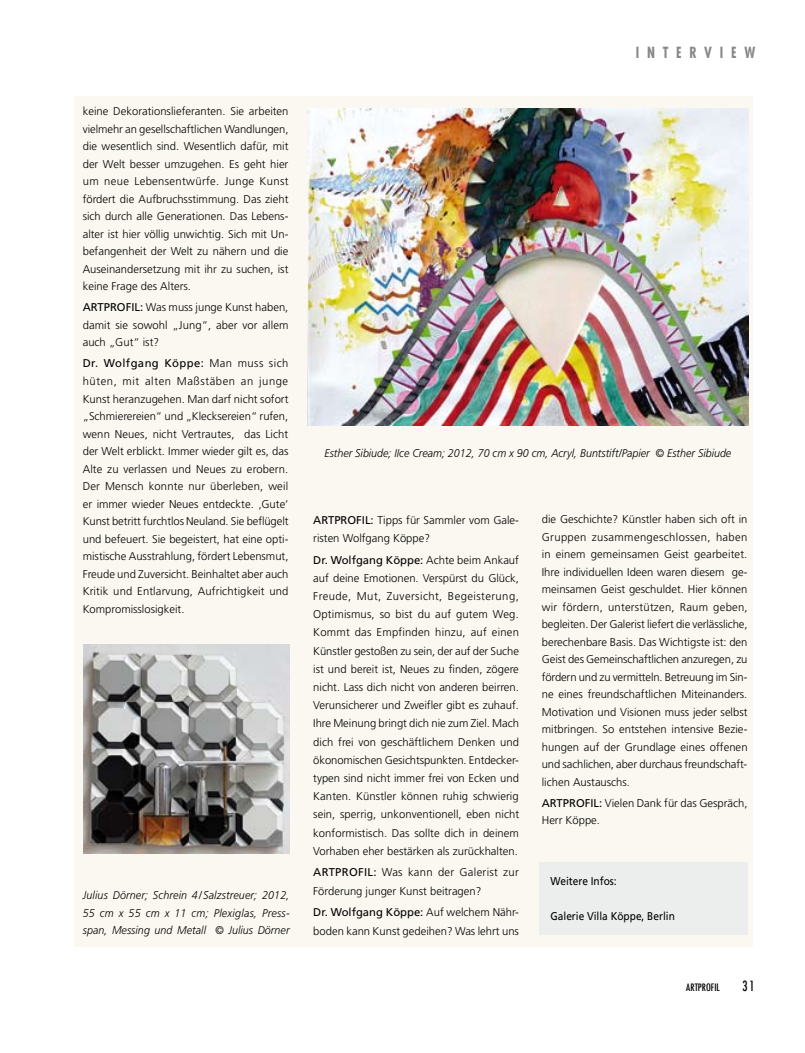
<style>
.page{position:relative;width:805px;height:1053px;background:#fff}
.page>*{position:absolute;margin:0;border:0;box-sizing:border-box;transform-origin:0 0}
.t1{font:700 condensed 15px "Futura";letter-spacing:.565em;color:#87888a;scale:.92 1}
.t2{font:500 condensed 13.75px "Futura";color:#000;scale:.9 1}
.t3{font:300 11.25px/17.5px "Frutiger";color:#000;text-align:justify}
.t4{font:italic 300 11.25px/17.5px "Frutiger";color:#000;text-align:justify;scale:.95 1}
.t5{font:11.25px "Frutiger";color:#000;scale:.9 1}
.t6{font:500 condensed 10px "Futura";color:#000}
.s1{font-weight:400}
</style>
<div class="page">
<div style="left:74px;top:96px;width:678px;height:850px;background:#fbf8f1"></div>
<div style="left:539px;top:862px;width:208px;height:72px;background:#eceded"></div>
<img style="left:307px;top:108px;width:441px;height:317px">
<img style="left:84px;top:644px;width:205px;height:209px">
<p class="t3" style="left:83px;top:102px;width:207px">keine Dekorationslieferanten. Sie arbeiten vielmehr an gesellschaftlichen Wandlungen, die wesentlich sind. Wesentlich dafür, mit der Welt besser umzugehen. Es geht hier um neue Lebensentwürfe. Junge Kunst fördert die Aufbruchsstimmung. Das zieht sich durch alle Generationen. Das Lebens&shy;alter ist hier völlig unwichtig. Sich mit Un&shy;befangenheit der Welt zu nähern und die Auseinandersetzung mit ihr zu suchen, ist keine Frage des Alters.</p>
<p class="t3" style="left:83px;top:299px;width:207px"><span class="s1">ARTPROFIL:</span> Was muss junge Kunst haben, damit sie sowohl „Jung“, aber vor allem auch „Gut“ ist?</p>
<p class="t3" style="left:83px;top:355px;width:207px"><span class="s1">Dr. Wolfgang Köppe:</span> Man muss sich hüten, mit alten Maßstäben an junge Kunst heranzugehen. Man darf nicht sofort „Schmierereien“ und „Klecksereien“ rufen, wenn Neues, nicht Vertrautes, das Licht der Welt erblickt. Immer wieder gilt es, das Alte zu verlassen und Neues zu erobern.<br>Der Mensch konnte nur überleben, weil er immer wieder Neues entdeckte. ‚Gute‘ Kunst betritt furchtlos Neuland. Sie beflügelt und befeuert. Sie begeistert, hat eine opti&shy;mistische Ausstrahlung, fördert Lebensmut, Freude und Zuversicht. Beinhaltet aber auch Kritik und Entlarvung, Aufrichtigkeit und Kompromisslosigkeit.</p>
<p class="t4" style="left:83px;top:886px;width:219px">Julius Dörner; Schrein 4/ Salzstreuer; 2012, 55 cm x 55 cm x 11 cm; Plexiglas, Press&shy;span, Messing und Metall © Julius Dörner</p>
<h1 class="t1" style="left:635px;top:43px;width:131px">INTERVIEW</h1>
<p class="t4" style="left:324px;top:444px;width:430px">Esther Sibiude; IIce Cream; 2012, 70 cm x 90 cm, Acryl, Buntstift/Papier © Esther Sibiude</p>
<p class="t3" style="left:313px;top:510px;width:207px;line-height:18.2px"><span class="s1">ARTPROFIL:</span> Tipps für Sammler vom Gale&shy;risten Wolfgang Köppe?</p>
<p class="t3" style="left:313px;top:550px;width:207px;line-height:18.2px"><span class="s1">Dr. Wolfgang Köppe:</span> Achte beim Ankauf auf deine Emotionen. Verspürst du Glück, Freude, Mut, Zuversicht, Begeisterung, Optimismus, so bist du auf gutem Weg.<br>Kommt das Empfinden hinzu, auf einen Künstler gestoßen zu sein, der auf der Suche ist und bereit ist, Neues zu finden, zögere nicht. Lass dich nicht von anderen beirren.<br>Verunsicherer und Zweifler gibt es zuhauf.<br>Ihre Meinung bringt dich nie zum Ziel. Mach dich frei von geschäftlichem Denken und ökonomischen Gesichtspunkten. Entdecker&shy;typen sind nicht immer frei von Ecken und Kanten. Künstler können ruhig schwierig sein, sperrig, unkonventionell, eben nicht konformistisch. Das sollte dich in deinem Vorhaben eher bestärken als zurückhalten.</p>
<p class="t3" style="left:313px;top:863px;width:207px;line-height:18.2px"><span class="s1">ARTPROFIL:</span> Was kann der Galerist zur<br>Förderung junger Kunst beitragen?</p>
<p class="t3" style="left:313px;top:903px;width:207px;line-height:18.2px"><span class="s1">Dr. Wolfgang Köppe:</span> Auf welchem Nähr&shy;boden kann Kunst gedeihen? Was lehrt uns</p>
<p class="t3" style="left:541px;top:510px;width:207px">die Geschichte? Künstler haben sich oft in Gruppen zusammengeschlossen, haben in einem gemeinsamen Geist gearbeitet.<br>Ihre individuellen Ideen waren diesem ge&shy;meinsamen Geist geschuldet. Hier können wir fördern, unterstützen, Raum geben, begleiten. Der Galerist liefert die verlässliche, berechenbare Basis. Das Wichtigste ist: den Geist des Gemeinschaftlichen anzuregen, zu fördern und zu vermitteln. Betreuung im Sin&shy;ne eines freundschaftlichen Miteinanders.<br>Motivation und Visionen muss jeder selbst mitbringen. So entstehen intensive Bezie&shy;hungen auf der Grundlage eines offenen und sachlichen, aber durchaus freundschaft&shy;lichen Austauschs.</p>
<p class="t3" style="left:541px;top:794px;width:207px"><span class="s1">ARTPROFIL:</span> Vielen Dank für das Gespräch,<br>Herr Köppe.</p>
<p class="t5" style="left:550px;top:874px;width:75px">Weitere Infos:</p>
<p class="t5" style="left:550px;top:909px;width:139px">Galerie Villa Köppe, Berlin</p>
<p class="t6" style="left:686px;top:980px;width:35px">ARTPROFIL</p>
<p class="t2" style="left:742px;top:977px;width:15px">31</p>
</div>
